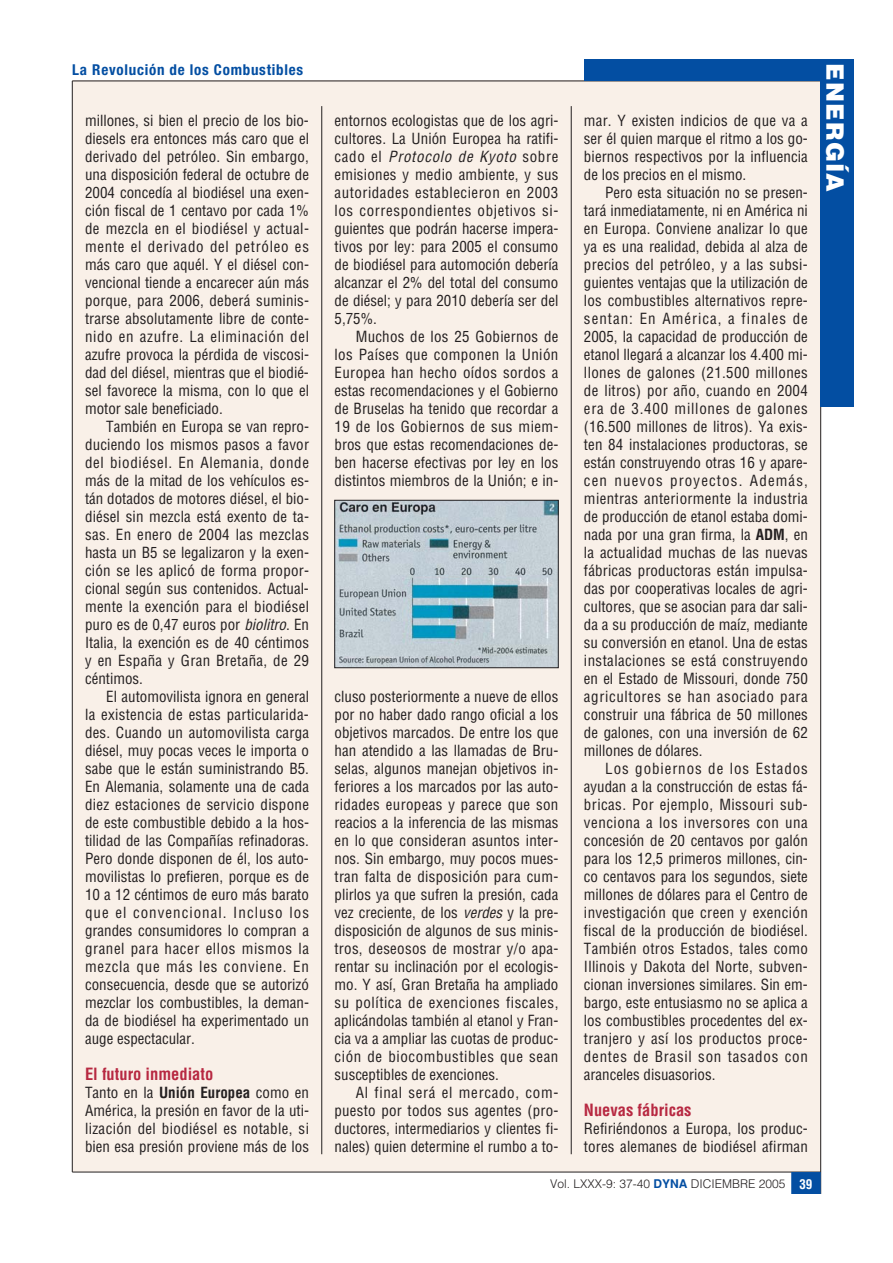
<style>
.page{position:relative;width:893px;height:1263px;background:#fff}
.page>*{position:absolute;margin:0;border:0;box-sizing:border-box;transform-origin:0 0}
.t1{font:900 24px "Helvetica";letter-spacing:.05em;color:#fff}
.t2{font:700 condensed 16.5px "Helvetica";color:#b72841}
.t3{font:condensed 15px/18px "Helvetica";color:#231f20;text-align:justify}
.t4{font:700 condensed 15px "Helvetica Neue";letter-spacing:.05em;color:#034ea2}
.t5{font:300 12px "Helvetica";color:#231f20}
.s1{font-style:italic}
.s2{font-weight:700}
.s3{font-weight:700;color:#034ea2}
.s4{font-weight:700;font-stretch:condensed;font-size:13.2px;color:#fff}
</style>
<div class="page">
<div style="left:72px;top:81px;width:749px;height:1091px;background:#f9f0e8"></div>
<hr style="left:321px;top:106px;width:1px;height:1048px;background:#231f20">
<hr style="left:571px;top:106px;width:1px;height:1048px;background:#231f20">
<hr style="left:72px;top:81px;width:1px;height:1091px;background:#231f20">
<hr style="left:820px;top:81px;width:1px;height:1113px;background:#231f20">
<hr style="left:72px;top:81px;width:749px;height:1px;background:#231f20">
<hr style="left:72px;top:1172px;width:749px;height:1px;background:#231f20">
<div style="left:792px;top:1173px;width:28px;height:20px;background:#034ea2"></div>
<div style="left:791px;top:1172px;width:30px;height:22px;border:2px solid #034ea2"></div>
<div style="left:821px;top:59px;width:33px;height:348px;background:#034ea2"></div>
<div style="left:584px;top:59px;width:237px;height:22px;background:#034ea2"></div>
<img style="left:336px;top:502px;width:220px;height:164px">
<div style="left:334px;top:500px;width:224px;height:168px;border:1px solid #231f20"></div>
<p class="t4" style="left:72px;top:64px;width:232px">La Revolución de los Combustibles</p>
<p class="t3" style="left:85px;top:112px;width:225px">millones, si bien el precio de los bio&shy;diesels era entonces más caro que el derivado del petróleo. Sin embargo, una disposición federal de octubre de 2004 concedía al biodiésel una exen&shy;ción fiscal de 1 centavo por cada 1% de mezcla en el biodiésel y actual&shy;mente el derivado del petróleo es más caro que aquél. Y el diésel con&shy;vencional tiende a encarecer aún más porque, para 2006, deberá suminis&shy;trarse absolutamente libre de conte&shy;nido en azufre. La eliminación del azufre provoca la pérdida de viscosi&shy;dad del diésel, mientras que el biodié&shy;sel favorece la misma, con lo que el motor sale beneficiado.</p>
<p class="t3" style="left:85px;top:418px;width:225px;text-indent:21px">También en Europa se van repro&shy;duciendo los mismos pasos a favor del biodiésel. En Alemania, donde más de la mitad de los vehículos es&shy;tán dotados de motores diésel, el bio&shy;diésel sin mezcla está exento de ta&shy;sas. En enero de 2004 las mezclas hasta un B5 se legalizaron y la exen&shy;ción se les aplicó de forma propor&shy;cional según sus contenidos. Actual&shy;mente la exención para el biodiésel puro es de 0,47 euros por <span class="s1">biolitro</span>. En Italia, la exención es de 40 céntimos y en España y Gran Bretaña, de 29 céntimos.</p>
<p class="t3" style="left:85px;top:688px;width:225px;text-indent:21px">El automovilista ignora en general la existencia de estas particularida&shy;des. Cuando un automovilista carga diésel, muy pocas veces le importa o sabe que le están suministrando B5.<br>En Alemania, solamente una de cada diez estaciones de servicio dispone de este combustible debido a la hos&shy;tilidad de las Compañías refinadoras.<br>Pero donde disponen de él, los auto&shy;movilistas lo prefieren, porque es de 10 a 12 céntimos de euro más barato que el convencional. Incluso los grandes consumidores lo compran a granel para hacer ellos mismos la mezcla que más les conviene. En consecuencia, desde que se autorizó mezclar los combustibles, la deman&shy;da de biodiésel ha experimentado un auge espectacular.</p>
<p class="t2" style="left:85px;top:1067px;width:130px">El futuro inmediato</p>
<p class="t3" style="left:85px;top:1084px;width:225px">Tanto en la <span class="s2">Unión Europea</span> como en América, la presión en favor de la uti&shy;lización del biodiésel es notable, si bien esa presión proviene más de los</p>
<p class="t3" style="left:334px;top:112px;width:225px">entornos ecologistas que de los agri&shy;cultores. La Unión Europea ha ratifi&shy;c a d o e l <span class="s1">Protocolo de Kyoto</span> s o b r e emisiones y medio ambiente, y sus autoridades establecieron en 2003 los correspondientes objetivos si&shy;guientes que podrán hacerse impera&shy;tivos por ley: para 2005 el consumo de biodiésel para automoción debería alcanzar el 2% del total del consumo de diésel; y para 2010 debería ser del 5,75%.</p>
<p class="t3" style="left:334px;top:328px;width:225px;text-indent:21px">Muchos de los 25 Gobiernos de los Países que componen la Unión Europea han hecho oídos sordos a estas recomendaciones y el Gobierno de Bruselas ha tenido que recordar a 19 de los Gobiernos de sus miem&shy;bros que estas recomendaciones de&shy;ben hacerse efectivas por ley en los distintos miembros de la Unión; e in-</p>
<p class="t3" style="left:334px;top:688px;width:225px">cluso posteriormente a nueve de ellos por no haber dado rango oficial a los objetivos marcados. De entre los que han atendido a las llamadas de Bru&shy;selas, algunos manejan objetivos in&shy;feriores a los marcados por las auto&shy;ridades europeas y parece que son reacios a la inferencia de las mismas en lo que consideran asuntos inter&shy;nos. Sin embargo, muy pocos mues&shy;tran falta de disposición para cum&shy;plirlos ya que sufren la presión, cada vez creciente, de los <span class="s1">verdes</span> y la pre&shy;disposición de algunos de sus minis&shy;tros, deseosos de mostrar y/o apa&shy;rentar su inclinación por el ecologis&shy;mo. Y así, Gran Bretaña ha ampliado su política de exenciones fiscales, aplicándolas también al etanol y Fran&shy;cia va a ampliar las cuotas de produc&shy;ción de biocombustibles que sean susceptibles de exenciones.</p>
<p class="t3" style="left:334px;top:1084px;width:225px;text-indent:21px">Al final será el mercado, com&shy;puesto por todos sus agentes (pro&shy;ductores, intermediarios y clientes fi&shy;nales) quien determine el rumbo a to-</p>
<p class="t3" style="left:584px;top:112px;width:225px">mar. Y existen indicios de que va a ser él quien marque el ritmo a los go&shy;biernos respectivos por la influencia de los precios en el mismo.</p>
<p class="t3" style="left:584px;top:184px;width:225px;text-indent:21px">Pero esta situación no se presen&shy;tará inmediatamente, ni en América ni en Europa. Conviene analizar lo que ya es una realidad, debida al alza de precios del petróleo, y a las subsi&shy;guientes ventajas que la utilización de los combustibles alternativos repre&shy;sentan: En América, a finales de 2005, la capacidad de producción de etanol llegará a alcanzar los 4.400 mi&shy;llones de galones (21.500 millones de litros) por año, cuando en 2004 era de 3.400 millones de galones (16.500 millones de litros). Ya exis&shy;ten 84 instalaciones productoras, se están construyendo otras 16 y apare&shy;cen nuevos proyectos. Además, mientras anteriormente la industria de producción de etanol estaba domi&shy;nada por una gran firma, la <span class="s2">ADM</span>, en la actualidad muchas de las nuevas fábricas productoras están impulsa&shy;das por cooperativas locales de agri&shy;cultores, que se asocian para dar sali&shy;da a su producción de maíz, mediante su conversión en etanol. Una de estas instalaciones se está construyendo en el Estado de Missouri, donde 750 agricultores se han asociado para construir una fábrica de 50 millones de galones, con una inversión de 62 millones de dólares.</p>
<p class="t3" style="left:584px;top:760px;width:225px;text-indent:21px">Los gobiernos de los Estados ayudan a la construcción de estas fá&shy;bricas. Por ejemplo, Missouri sub&shy;venciona a los inversores con una concesión de 20 centavos por galón para los 12,5 primeros millones, cin&shy;co centavos para los segundos, siete millones de dólares para el Centro de investigación que creen y exención fiscal de la producción de biodiésel.<br>También otros Estados, tales como Illinois y Dakota del Norte, subven&shy;cionan inversiones similares. Sin em&shy;bargo, este entusiasmo no se aplica a los combustibles procedentes del ex&shy;tranjero y así los productos proce&shy;dentes de Brasil son tasados con aranceles disuasorios.</p>
<p class="t2" style="left:584px;top:1103px;width:109px">Nuevas fábricas</p>
<p class="t3" style="left:584px;top:1120px;width:225px">Refiriéndonos a Europa, los produc&shy;tores alemanes de biodiésel afirman</p>
<p class="t5" style="left:550px;top:1179px;width:264px">Vol. LXXX-9: 37-40 <span class="s3">DYNA</span> DICIEMBRE 2005 <span class="s4">39</span></p>
<h1 class="t1" style="left:844px;top:63px;width:130px;rotate:90deg">ENERGÍA</h1>
</div>
